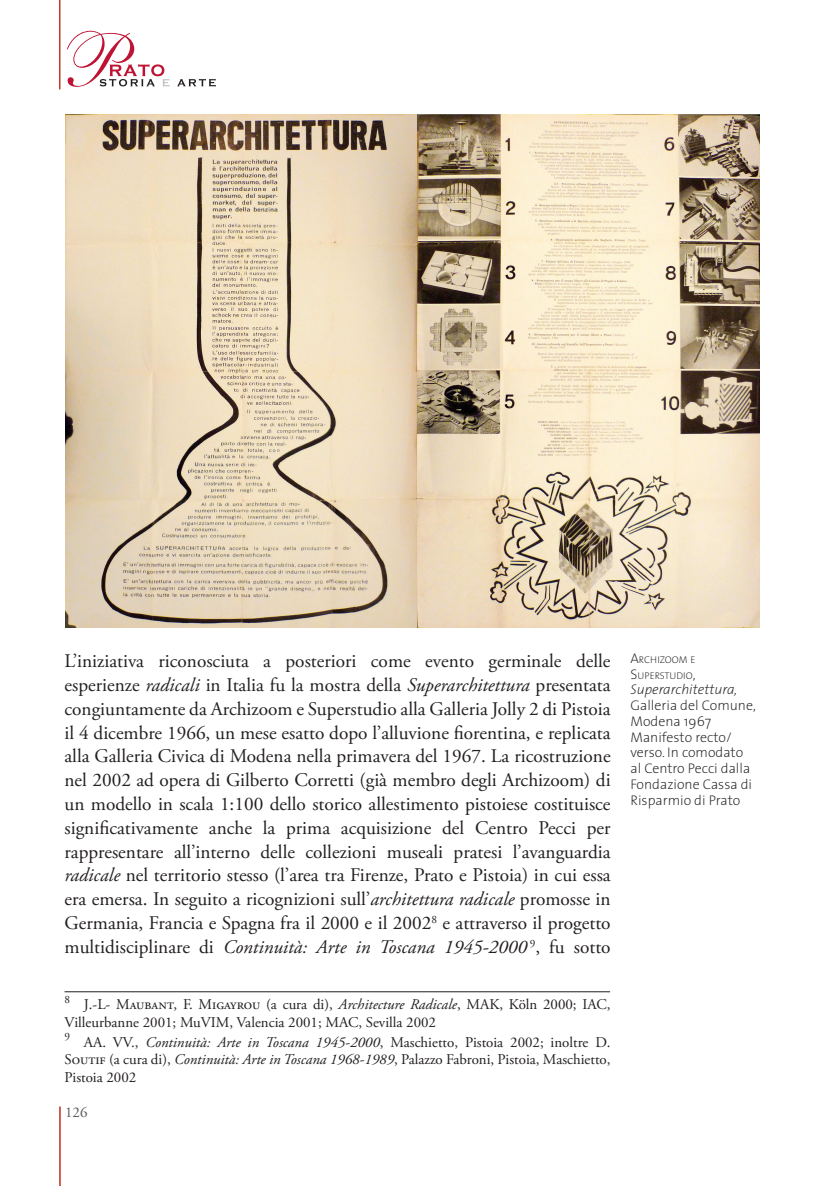
<style>
.page{position:relative;width:839px;height:1186px;background:#fff}
.page>*{position:absolute;margin:0;border:0;box-sizing:border-box;transform-origin:0 0}
.t1{font:19.25px/23.8px "Adobe Garamond Pro";color:#231f20;text-align:justify}
.t2{font:14.88px/17.5px "Adobe Garamond Pro";color:#231f20}
.t3{font:14.88px "Adobe Garamond Pro";color:#57585a}
.t4{font:200 14px/15.8px "The Sans";color:#231f20}
.t5{font:italic 200 14px "The Sans";color:#231f20}
.t6{font:200 9.8px/15.8px "The Sans";color:#231f20}
.s1{font-style:italic}
.s2{font-size:14px}
</style>
<div class="page">
<svg style="left:177px;top:79px;width:39px;height:8px"></svg>
<svg style="left:67px;top:31px;width:102px;height:56px"></svg>
<hr style="left:59px;top:0;width:1px;height:89px;background:#c02d19">
<hr style="left:60px;top:1106px;width:1px;height:80px;background:#c02d19">
<hr style="left:64px;top:991px;width:546px;height:1px;background:#231f20">
<img style="left:65px;top:114px;width:694px;height:514px">
<p class="t1" style="left:64px;top:650px;width:547px">L’iniziativa riconosciuta a posteriori come evento germinale delle esperienze <span class="s1">radicali</span> in Italia fu la mostra della <span class="s1">Superarchitettura</span> presentata congiuntamente da Archizoom e Superstudio alla Galleria Jolly 2 di Pistoia il 4 dicembre 1966, un mese esatto dopo l’alluvione fiorentina, e replicata alla Galleria Civica di Modena nella primavera del 1967. La ricostruzione nel 2002 ad opera di Gilberto Corretti (già membro degli Archizoom) di un modello in scala 1:100 dello storico allestimento pistoiese costituisce significativamente anche la prima acquisizione del Centro Pecci per rappresentare all’interno delle collezioni museali pratesi l’avanguardia <span class="s1">radicale</span> nel territorio stesso (l’area tra Firenze, Prato e Pistoia) in cui essa era emersa. In seguito a ricognizioni sull’<span class="s1">architettura radicale</span> promosse in Germania, Francia e Spagna fra il 2000 e il 2002<sup>8</sup> e attraverso il progetto multidisciplinare di <span class="s1">Continuità: Arte in Toscana 1945-2000</span> <sup>9</sup>, fu sotto</p>
<p class="t2" style="left:64px;top:996px;width:547px"><sup>8</sup> J.-L- Maubant, F. Migayrou (a cura di), <span class="s1">Architecture Radicale</span>, MAK, Köln 2000; IAC,<br>Villeurbanne 2001; MuVIM, Valencia 2001; MAC, Sevilla 2002</p>
<p class="t2" style="left:64px;top:1033px;width:547px;text-align:justify"><sup>9</sup> AA. VV., <span class="s1">Continuità: Arte in Toscana 1945-2000</span>, Maschietto, Pistoia 2002; inoltre D.<br>Soutif (a cura di), <span class="s1">Continuità: Arte in Toscana 1968-1989</span>, Palazzo Fabroni, Pistoia, Maschietto, Pistoia 2002</p>
<p class="t3" style="left:65px;top:1103px;width:24px">126</p>
<p class="t6" style="left:630px;top:651px;width:67px"><span class="s2">A</span>RCHIZOOM E<br><span class="s2">S</span>UPERSTUDIO<span class="s2">,</span></p>
<p class="t5" style="left:630px;top:678px;width:108px">Superarchitettura,</p>
<p class="t4" style="left:630px;top:697px;width:127px">Galleria del Comune,<br>Modena 1967<br>Manifesto recto/ verso. In comodato al Centro Pecci dalla<br>Fondazione Cassa di<br>Risparmio di Prato</p>
</div>
